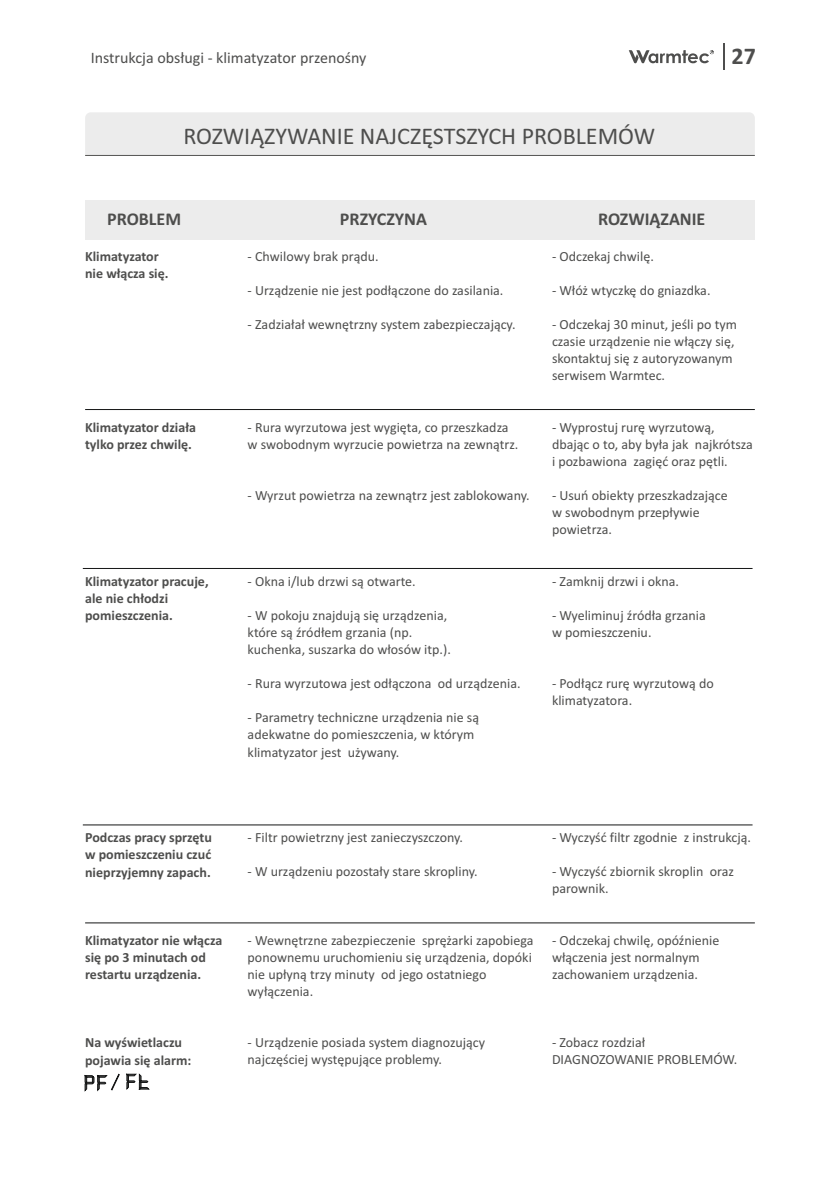
<style>
.page{position:relative;width:840px;height:1194px;background:#fff}
.page>*{position:absolute;margin:0;border:0;box-sizing:border-box;transform-origin:0 0}
.t1{font:24px "Calibri";color:#4e4e4d}
.t2{font:700 24px "Calibri";color:#4e4e4d}
.t3{font:700 18px "Calibri";color:#4e4e4d}
.t4{font:16px "Calibri";color:#4e4e4d}
.t5{font:14px/17px "Calibri";color:#4e4e4d}
.t6{font:700 14px/17px "Calibri";color:#4e4e4d}
</style>
<div class="page">
<svg style="left:628px;top:50px;width:85px;height:14px"></svg>
<div style="left:85px;top:200px;width:669px;height:40px;background:#ececec"></div>
<svg style="left:126px;top:1073px;width:23px;height:17px"></svg>
<svg style="left:84px;top:1073px;width:36px;height:18px"></svg>
<hr style="left:85px;top:409px;width:669px;height:1px;background:#151616">
<hr style="left:83px;top:568px;width:669px;height:1px;background:#151616">
<hr style="left:83px;top:824px;width:669px;height:1px;background:#151616">
<hr style="left:85px;top:922px;width:669px;height:1px;background:#151616">
<div style="left:85px;top:112px;width:669px;height:42px;background:#ececec"></div>
<hr style="left:85px;top:155px;width:669px;height:1px;background:#4e4e4d">
<p class="t4" style="left:91px;top:51px;width:277px">Instrukcja obsługi - klimatyzator przenośny</p>
<h1 class="t2" style="left:731px;top:46px;width:26px">27</h1>
<h1 class="t1" style="left:183px;top:126px;width:473px">ROZWIĄZYWANIE NAJCZĘSTSZYCH PROBLEMÓW</h1>
<p class="t3" style="left:107px;top:211px;width:75px">PROBLEM</p>
<p class="t3" style="left:340px;top:211px;width:89px">PRZYCZYNA</p>
<p class="t3" style="left:597px;top:211px;width:109px">ROZWIĄZANIE</p>
<p class="t6" style="left:85px;top:249px;width:85px">Klimatyzator nie włącza się.</p>
<p class="t5" style="left:247px;top:249px;width:132px">- Chwilowy brak prądu.</p>
<p class="t5" style="left:247px;top:283px;width:257px">- Urządzenie nie jest podłączone do zasilania.</p>
<p class="t5" style="left:247px;top:317px;width:269px">- Zadziałał wewnętrzny system zabezpieczający.</p>
<p class="t5" style="left:551px;top:249px;width:103px">- Odczekaj chwilę.</p>
<p class="t5" style="left:551px;top:283px;width:160px">- Włóż wtyczkę do gniazdka.</p>
<p class="t5" style="left:551px;top:317px;width:186px">- Odczekaj 30 minut, jeśli po tym czasie urządzenie nie włączy się, skontaktuj się z autoryzowanym serwisem Warmtec.</p>
<p class="t6" style="left:85px;top:420px;width:112px">Klimatyzator działa tylko przez chwilę.</p>
<p class="t5" style="left:247px;top:419px;width:272px">- Rura wyrzutowa jest wygięta, co przeszkadza w swobodnym wyrzucie powietrza na zewnątrz.</p>
<p class="t5" style="left:551px;top:419px;width:202px">- Wyprostuj rurę wyrzutową, dbając o to, aby była jak najkrótsza i pozbawiona zagięć oraz pętli.</p>
<p class="t5" style="left:247px;top:488px;width:283px">- Wyrzut powietrza na zewnątrz jest zablokowany.</p>
<p class="t5" style="left:551px;top:488px;width:177px">- Usuń obiekty przeszkadzające w swobodnym przepływie powietrza.</p>
<p class="t6" style="left:85px;top:574px;width:125px">Klimatyzator pracuje, ale nie chłodzi pomieszczenia.</p>
<p class="t5" style="left:247px;top:573px;width:169px">- Okna i/lub drzwi są otwarte.</p>
<p class="t5" style="left:247px;top:607px;width:205px">- W pokoju znajdują się urządzenia, które są źródłem grzania (np. kuchenka, suszarka do włosów itp.).</p>
<p class="t5" style="left:551px;top:573px;width:129px">- Zamknij drzwi i okna.</p>
<p class="t5" style="left:551px;top:607px;width:155px">- Wyeliminuj źródła grzania w pomieszczeniu.</p>
<p class="t5" style="left:247px;top:676px;width:274px">- Rura wyrzutowa jest odłączona od urządzenia.</p>
<p class="t5" style="left:551px;top:676px;width:163px">- Podłącz rurę wyrzutową do klimatyzatora.</p>
<p class="t5" style="left:247px;top:710px;width:233px">- Parametry techniczne urządzenia nie są adekwatne do pomieszczenia, w którym klimatyzator jest używany.</p>
<p class="t6" style="left:85px;top:830px;width:128px;text-align:justify">Podczas pracy sprzętu w pomieszczeniu czuć nieprzyjemny zapach.</p>
<p class="t6" style="left:85px;top:932px;width:139px">Klimatyzator nie włącza się po 3 minutach od restartu urządzenia.</p>
<p class="t6" style="left:85px;top:1035px;width:108px">Na wyświetlaczu pojawia się alarm:</p>
<p class="t5" style="left:247px;top:830px;width:217px">- Filtr powietrzny jest zanieczyszczony.</p>
<p class="t5" style="left:551px;top:830px;width:200px">- Wyczyść filtr zgodnie z instrukcją.</p>
<p class="t5" style="left:247px;top:864px;width:231px">- W urządzeniu pozostały stare skropliny.</p>
<p class="t5" style="left:551px;top:864px;width:183px">- Wyczyść zbiornik skroplin oraz parownik.</p>
<p class="t5" style="left:247px;top:932px;width:287px">- Wewnętrzne zabezpieczenie sprężarki zapobiega ponownemu uruchomieniu się urządzenia, dopóki nie upłyną trzy minuty od jego ostatniego wyłączenia.</p>
<p class="t5" style="left:551px;top:932px;width:169px">- Odczekaj chwilę, opóźnienie włączenia jest normalnym zachowaniem urządzenia.</p>
<p class="t5" style="left:247px;top:1035px;width:239px">- Urządzenie posiada system diagnozujący najczęściej występujące problemy.</p>
<p class="t5" style="left:551px;top:1035px;width:187px">- Zobacz rozdział<br>DIAGNOZOWANIE PROBLEMÓW.</p>
</div>
